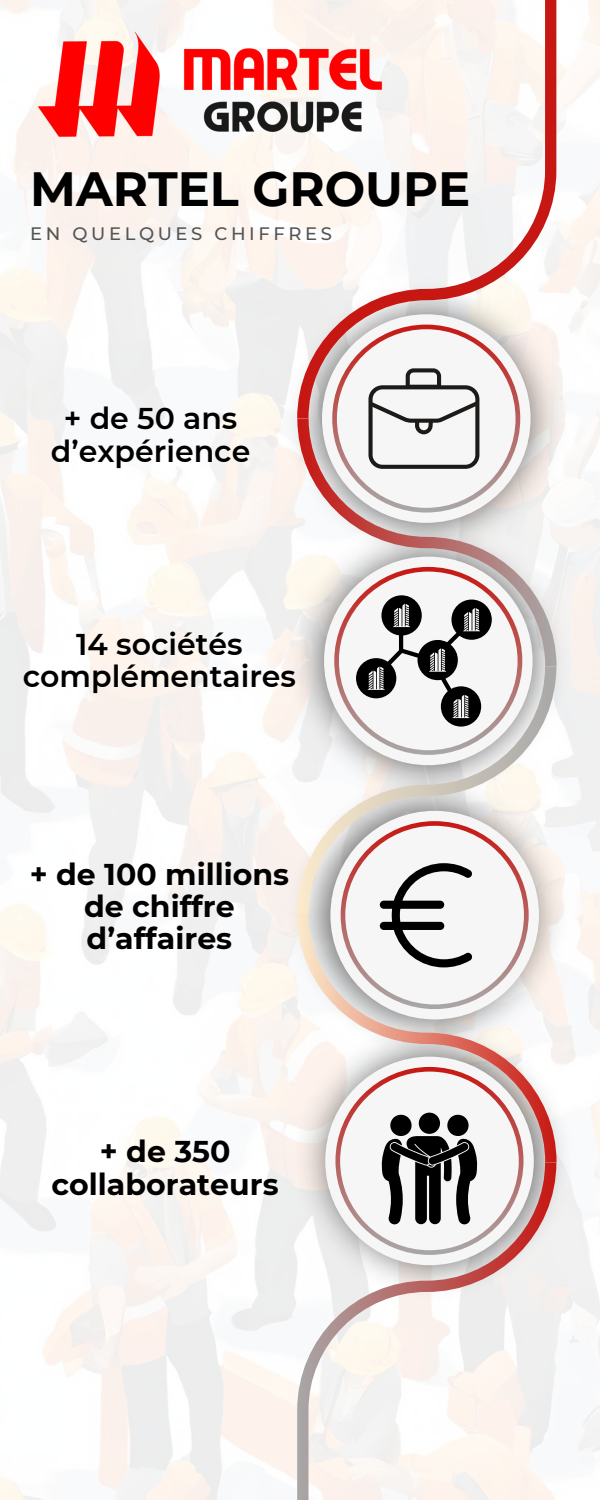
<style>
.page{position:relative;width:600px;height:1500px;background:#fff}
.page>*{position:absolute;margin:0;border:0;box-sizing:border-box;transform-origin:0 0}
.t1{font:700 48px "Montserrat";color:#000}
.t2{font:700 30px/32.2px "Montserrat";color:#000;text-align:center}
.t3{font:600 30px/32.2px "Montserrat";color:#000;text-align:center}
.t4{font:500 18px "Montserrat";letter-spacing:.2em;color:#545454}
</style>
<div class="page">
<img style="left:287px;top:805px;width:285px;height:253px">
<img style="left:284px;top:277px;width:285px;height:287px">
<svg style="left:297px;top:0;width:259px;height:418px;fill:#faf3ee"></svg>
<svg style="left:297px;top:419px;width:260px;height:247px"></svg>
<svg style="left:297px;top:666px;width:259px;height:248px"></svg>
<svg style="left:297px;top:914px;width:260px;height:248px"></svg>
<svg style="left:297px;top:1162px;width:259px;height:338px;fill:#f8f2ee"></svg>
<div style="left:322px;top:314px;width:209px;height:209px;background:#f6f6f6;border-radius:50%"></div>
<div style="left:324px;top:557px;width:209px;height:208px;background:#f6f6f6;border-radius:50%"></div>
<div style="left:330px;top:811px;width:209px;height:208px;background:#f6f6f6;border-radius:50%"></div>
<div style="left:325px;top:1057px;width:209px;height:208px;background:#f6f6f6;border-radius:50%"></div>
<svg style="left:341px;top:821px;width:188px;height:188px"></svg>
<svg style="left:332px;top:325px;width:188px;height:188px"></svg>
<svg style="left:334px;top:567px;width:188px;height:188px"></svg>
<svg style="left:335px;top:1067px;width:189px;height:188px"></svg>
<img style="left:25px;top:14px;width:369px;height:147px">
<p class="t1" style="left:30px;top:159px;width:442px">MARTEL GROUPE</p>
<p class="t4" style="left:30px;top:223px;width:303px">EN QUELQUES CHIFFRES</p>
<p class="t3" style="left:51px;top:402px;width:201px">+ de 50 ans d’expérience</p>
<p class="t3" style="left:23px;top:628px;width:275px">14 sociétés complémentaires</p>
<p class="t2" style="left:30px;top:858px;width:261px">+ de 100 millions de chiffre d’affaires</p>
<p class="t2" style="left:52px;top:1136px;width:229px">+ de 350 collaborateurs</p>
</div>
